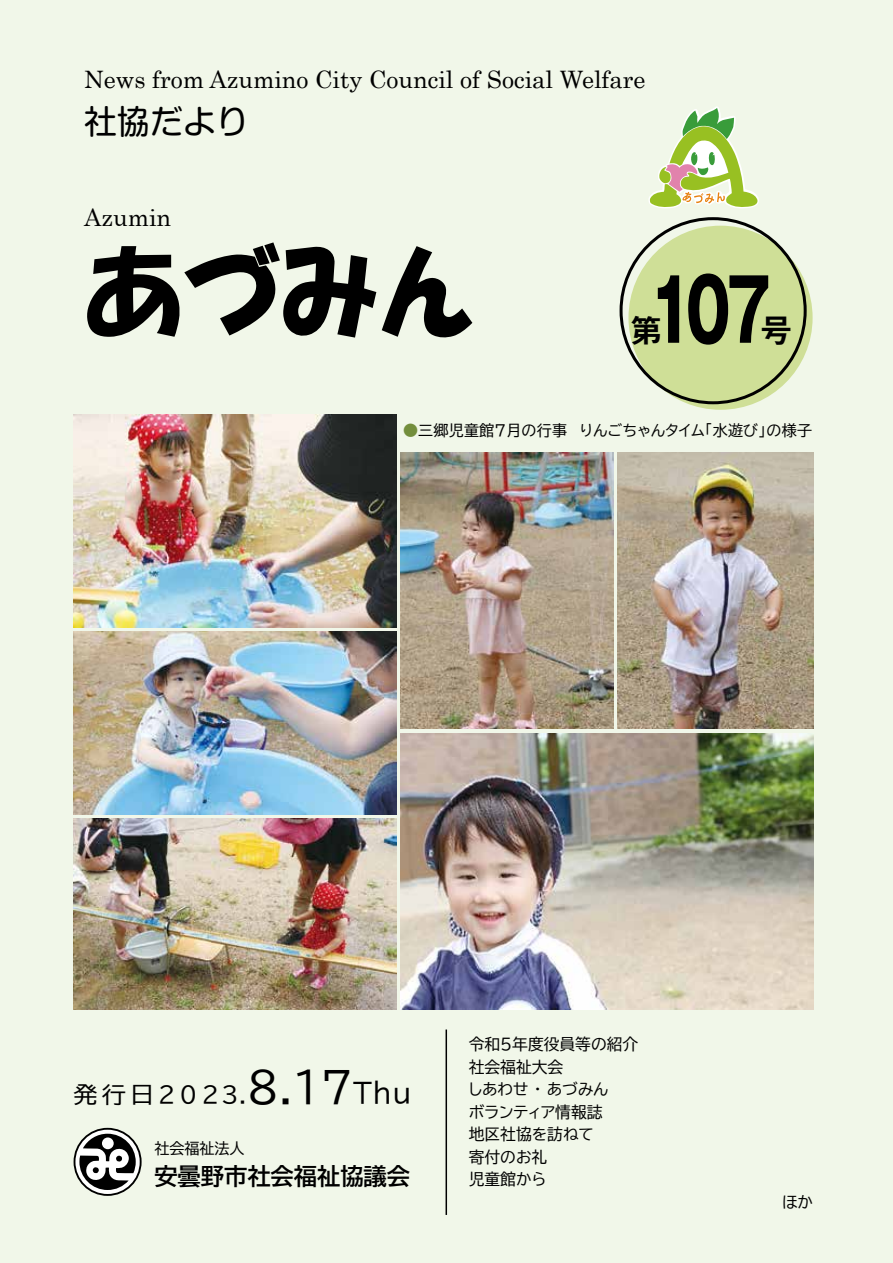
<style>
.page{position:relative;width:893px;height:1263px;background:#f1f7e9}
.page>*{position:absolute;margin:0;border:0;box-sizing:border-box;transform-origin:0 0}
.t1{font:105px "HGP Soei Kakupoptai";color:#000}
.t2{font:700 85.5px "Gothic MB101 Pr 6 N";color:#000;scale:.7 1}
.t3{font:42px "BIZ UDP Gothic";color:#000}
.t4{font:33px "Shin M Go Pro";color:#000}
.t5{font:33px "Midashi Go Pro MB31";color:#000}
.t6{font:27px "BIZ UDP Gothic";color:#000}
.t7{font:24px "Century";color:#000}
.t8{font:23.25px "BIZ UDP Gothic Bold";color:#000}
.t9{font:22.5px "BIZ UDP Gothic";letter-spacing:.175em;color:#000;scale:1.07 1}
.t10{font:15.75px/22.5px "BIZ UDP Gothic";color:#000}
.t11{font:15px "BIZ UDP Gothic";letter-spacing:.02em;color:#000}
.s1{color:#738e3c}
.s2{font-size:22.5px}
</style>
<div class="page">
<div style="left:74px;top:1128px;width:68px;height:68px;border:3px solid #000;border-radius:50%"></div>
<svg style="left:75px;top:1130px;width:65px;height:64px"></svg>
<svg style="left:79px;top:1134px;width:57px;height:56px;background:#848483"></svg>
<svg style="left:648px;top:106px;width:112px;height:124px"></svg>
<hr style="left:446px;top:1029px;width:1px;height:186px;background:#000">
<div style="left:628px;top:226px;width:185px;height:184px;background:#cfdf97;border-radius:50%"></div>
<img style="left:73px;top:415px;width:323px;height:212px">
<img style="left:401px;top:452px;width:212px;height:276px">
<img style="left:618px;top:452px;width:195px;height:276px">
<img style="left:401px;top:733px;width:412px;height:276px">
<img style="left:73px;top:631px;width:323px;height:183px">
<img style="left:73px;top:819px;width:323px;height:191px">
<h3 class="t7" style="left:84px;top:59px;width:563px">News from Azumino City Council of Social Welfare</h3>
<h3 class="t4" style="left:84px;top:95px;width:167px">社協だより</h3>
<h3 class="t7" style="left:84px;top:197px;width:89px">Azumin</h3>
<h1 class="t1" style="left:84px;top:239px;width:392px">あづみん</h1>
<h2 class="t2" style="left:648px;top:239px;width:178px">107</h2>
<h3 class="t5" style="left:629px;top:304px;width:34px">第</h3>
<h3 class="t5" style="left:760px;top:304px;width:35px">号</h3>
<p class="t11" style="left:403px;top:423px;width:166px"><span class="s1">●</span>三郷児童館７月の行事</p>
<p class="t11" style="left:580px;top:423px;width:234px">りんごちゃんタイム「水遊び」の様子</p>
<h3 class="t3" style="left:202px;top:1066px;width:152px"><span class="s2">２3.</span>8.17</h3>
<h3 class="t6" style="left:353px;top:1079px;width:60px">Thu</h3>
<h3 class="t9" style="left:74px;top:1083px;width:117px">発行日２０</h3>
<p class="t11" style="left:154px;top:1140px;width:91px">社会福祉法人</p>
<h3 class="t8" style="left:154px;top:1164px;width:257px">安曇野市社会福祉協議会</h3>
<p class="t10" style="left:469px;top:1033px;width:171px">令和５年度役員等の紹介社会福祉大会<br>しあわせ・あづみん<br>ボランティア情報誌<br>地区社協を訪ねて<br>寄付のお礼<br>児童館から</p>
</div>
